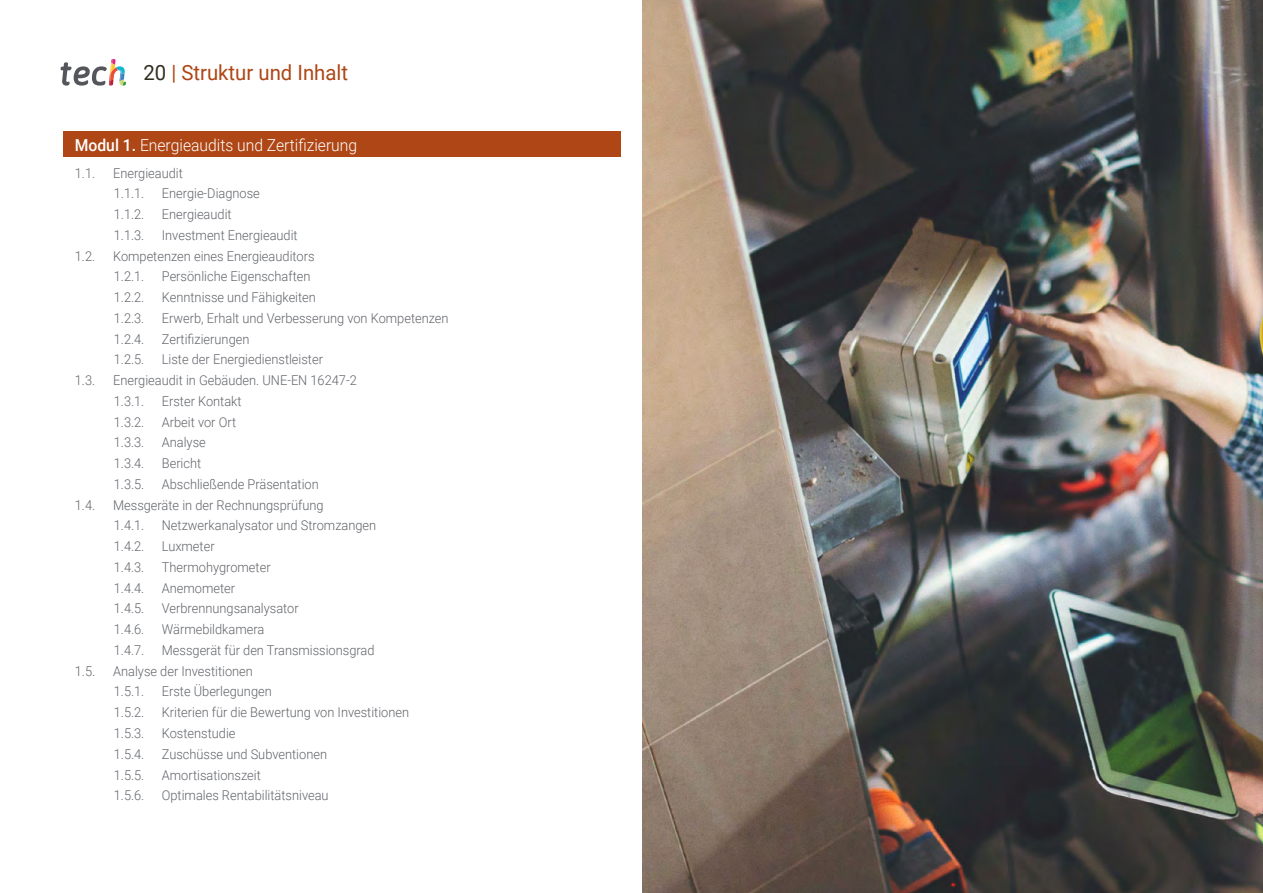
<style>
.page{position:relative;width:1263px;height:893px;background:#fff}
.page>*{position:absolute;margin:0;border:0;box-sizing:border-box;transform-origin:0 0}
.t1{font:21px "Roboto";color:#ae4615}
.t2{font:300 16.5px "Roboto";color:#fff;scale:.95 1}
.t3{font:300 13.5px/20.7px "Roboto";color:#61646a;scale:.95 1}
.s1{color:#312e20}
.s2{font-weight:500}
</style>
<div class="page">
<div style="left:64px;top:132px;width:557px;height:25px;background:#ae4615"></div>
<svg style="left:61px;top:59px;width:65px;height:27px"></svg>
<img style="left:642px;top:0;width:621px;height:893px">
<h1 class="t1" style="left:144px;top:57px;width:206px"><span class="s1">20</span> | Struktur und Inhalt</h1>
<p class="t2" style="left:75px;top:133px;width:299px"><span class="s2">Modul 1.</span> Energieaudits und Zertifizierung</p>
<p class="t3" style="left:75px;top:162px;width:23px">1.1.</p>
<p class="t3" style="left:113px;top:162px;width:75px">Energieaudit<br>1.1.1.</p>
<p class="t3" style="left:162px;top:183px;width:105px">Energie-Diagnose</p>
<p class="t3" style="left:114px;top:204px;width:34px">1.1.2.</p>
<p class="t3" style="left:162px;top:204px;width:75px">Energieaudit</p>
<p class="t3" style="left:114px;top:224px;width:34px">1.1.3.</p>
<p class="t3" style="left:162px;top:224px;width:145px">Investment Energieaudit</p>
<p class="t3" style="left:75px;top:245px;width:23px">1.2.</p>
<p class="t3" style="left:113px;top:245px;width:213px">Kompetenzen eines Energieauditors<br>1.2.1.</p>
<p class="t3" style="left:162px;top:266px;width:158px">Persönliche Eigenschaften</p>
<p class="t3" style="left:114px;top:287px;width:34px">1.2.2.</p>
<p class="t3" style="left:162px;top:287px;width:164px">Kenntnisse und Fähigkeiten</p>
<p class="t3" style="left:114px;top:307px;width:34px">1.2.3.</p>
<p class="t3" style="left:162px;top:307px;width:303px">Erwerb, Erhalt und Verbesserung von Kompetenzen</p>
<p class="t3" style="left:114px;top:328px;width:34px">1.2.4.</p>
<p class="t3" style="left:162px;top:328px;width:94px">Zertifizierungen</p>
<p class="t3" style="left:114px;top:349px;width:34px">1.2.5.</p>
<p class="t3" style="left:162px;top:349px;width:171px">Liste der Energiedienstleister</p>
<p class="t3" style="left:75px;top:370px;width:23px">1.3.</p>
<p class="t3" style="left:113px;top:370px;width:258px">Energieaudit in Gebäuden. UNE-EN 16247-2<br>1.3.1.</p>
<p class="t3" style="left:162px;top:390px;width:86px">Erster Kontakt</p>
<p class="t3" style="left:114px;top:411px;width:34px">1.3.2.</p>
<p class="t3" style="left:162px;top:411px;width:80px">Arbeit vor Ort</p>
<p class="t3" style="left:114px;top:432px;width:34px">1.3.3.</p>
<p class="t3" style="left:162px;top:432px;width:48px">Analyse</p>
<p class="t3" style="left:114px;top:453px;width:34px">1.3.4.</p>
<p class="t3" style="left:162px;top:453px;width:43px">Bericht</p>
<p class="t3" style="left:114px;top:473px;width:34px">1.3.5.</p>
<p class="t3" style="left:162px;top:473px;width:167px">Abschließende Präsentation</p>
<p class="t3" style="left:75px;top:494px;width:23px">1.4.</p>
<p class="t3" style="left:113px;top:494px;width:223px">Messgeräte in der Rechnungsprüfung<br>1.4.1.</p>
<p class="t3" style="left:162px;top:515px;width:227px">Netzwerkanalysator und Stromzangen</p>
<p class="t3" style="left:114px;top:536px;width:34px">1.4.2.</p>
<p class="t3" style="left:162px;top:536px;width:57px">Luxmeter</p>
<p class="t3" style="left:114px;top:556px;width:34px">1.4.3.</p>
<p class="t3" style="left:162px;top:556px;width:116px">Thermohygrometer</p>
<p class="t3" style="left:114px;top:577px;width:34px">1.4.4.</p>
<p class="t3" style="left:162px;top:577px;width:79px">Anemometer</p>
<p class="t3" style="left:114px;top:598px;width:34px">1.4.5.</p>
<p class="t3" style="left:162px;top:598px;width:146px">Verbrennungsanalysator</p>
<p class="t3" style="left:114px;top:619px;width:34px">1.4.6.</p>
<p class="t3" style="left:162px;top:619px;width:109px">Wärmebildkamera</p>
<p class="t3" style="left:114px;top:639px;width:34px">1.4.7.</p>
<p class="t3" style="left:162px;top:639px;width:225px">Messgerät für den Transmissionsgrad</p>
<p class="t3" style="left:75px;top:660px;width:23px">1.5.</p>
<p class="t3" style="left:113px;top:660px;width:149px">Analyse der Investitionen<br>1.5.1.</p>
<p class="t3" style="left:162px;top:681px;width:117px">Erste Überlegungen</p>
<p class="t3" style="left:114px;top:702px;width:34px">1.5.2.</p>
<p class="t3" style="left:162px;top:702px;width:262px">Kriterien für die Bewertung von Investitionen</p>
<p class="t3" style="left:114px;top:722px;width:34px">1.5.3.</p>
<p class="t3" style="left:162px;top:722px;width:79px">Kostenstudie</p>
<p class="t3" style="left:114px;top:743px;width:34px">1.5.4.</p>
<p class="t3" style="left:162px;top:743px;width:175px">Zuschüsse und Subventionen</p>
<p class="t3" style="left:114px;top:764px;width:34px">1.5.5.</p>
<p class="t3" style="left:162px;top:764px;width:106px">Amortisationszeit</p>
<p class="t3" style="left:114px;top:785px;width:34px">1.5.6.</p>
<p class="t3" style="left:162px;top:785px;width:177px">Optimales Rentabilitätsniveau</p>
</div>
